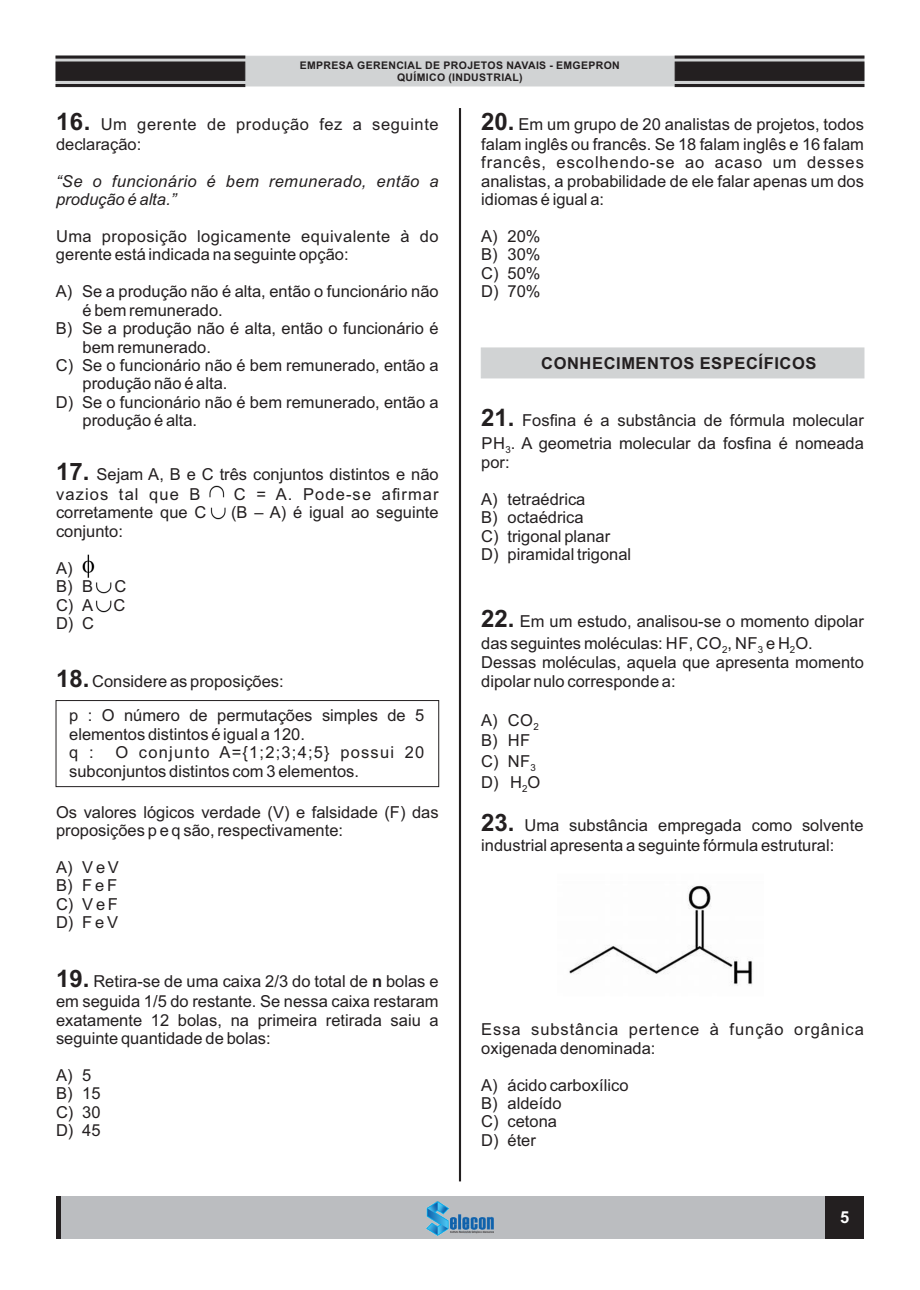
<style>
.page{position:relative;width:920px;height:1290px;background:#fff}
.page>*{position:absolute;margin:0;border:0;box-sizing:border-box;transform-origin:0 0}
.t1{font:16.5px/18.5px "Arial";color:#231f20}
.t2{font:16.5px/18.5px "Arial";letter-spacing:.03em;color:#231f20}
.t3{font:16.5px/18.5px "Arial";letter-spacing:.055em;color:#231f20}
.t4{font:italic 16.5px/18.5px "Arial";letter-spacing:.025em;color:#231f20}
.t5{font:16.5px/20px "Arial";letter-spacing:.035em;color:#231f20}
.t6{font:700 16.5px "Arial";letter-spacing:.035em;color:#231f20}
.t7{font:16.5px "Arial";letter-spacing:.07em;color:#231f20}
.t8{font:700 16.5px "Arial";color:#fff}
.t9{font:700 10.5px/11.7px "Arial";letter-spacing:.035em;color:#231f20;text-align:center}
.t10{font:9.75px "Arial";color:#231f20}
.s1{font-weight:700;font-size:24px}
.s2{font-weight:700}
</style>
<div class="page">
<hr style="left:459px;top:108px;width:2px;height:1073px;background:#231f20">
<img style="left:96px;top:582px;width:16px;height:12px">
<img style="left:96px;top:600px;width:16px;height:12px">
<img style="left:209px;top:486px;width:16px;height:12px">
<img style="left:82px;top:554px;width:13px;height:24px">
<img style="left:210px;top:507px;width:16px;height:12px">
<div style="left:56px;top:700px;width:383px;height:87px;border:1px solid #231f20"></div>
<div style="left:480px;top:347px;width:385px;height:32px;background:#d1d3d4"></div>
<img style="left:569px;top:885px;width:184px;height:101px">
<div style="left:56px;top:1196px;width:808px;height:42px;background:#bbbdc0"></div>
<img style="left:426px;top:1201px;width:68px;height:34px">
<div style="left:56px;top:1196px;width:5px;height:42px;background:#231f20"></div>
<div style="left:826px;top:1196px;width:38px;height:42px;background:#231f20"></div>
<svg style="left:55px;top:55px;width:810px;height:32px;background:#929192"></svg>
<p class="t9" style="left:300px;top:61px;width:322px">EMPRESA GERENCIAL DE PROJETOS NAVAIS - EMGEPRON<br>QUÍMICO (INDUSTRIAL)</p>
<p class="t5" style="left:56px;top:116px;width:384px"><span class="s1">16.</span> Um gerente de produção fez a seguinte declaração:</p>
<p class="t4" style="left:56px;top:173px;width:384px">“Se o funcionário é bem remunerado, então a produção é alta.”</p>
<p class="t2" style="left:56px;top:228px;width:384px">Uma proposição logicamente equivalente à do gerente está indicada na seguinte opção:</p>
<p class="t1" style="left:56px;top:284px;width:384px">A) Se a produção não é alta, então o funcionário não</p>
<p class="t1" style="left:83px;top:302px;width:142px">é bem remunerado.</p>
<p class="t1" style="left:56px;top:321px;width:384px">B) Se a produção não é alta, então o funcionário é</p>
<p class="t1" style="left:83px;top:339px;width:130px">bem remunerado.</p>
<p class="t1" style="left:56px;top:357px;width:384px">C) Se o funcionário não é bem remunerado, então a</p>
<p class="t1" style="left:83px;top:376px;width:146px">produção não é alta.</p>
<p class="t1" style="left:56px;top:394px;width:384px">D) Se o funcionário não é bem remunerado, então a</p>
<p class="t1" style="left:83px;top:413px;width:116px">produção é alta.</p>
<p class="t1" style="left:56px;top:466px;width:384px;line-height:20px"><span class="s1">17.</span> Sejam A, B e C três conjuntos distintos e não vazios tal que B</p>
<p class="t7" style="left:234px;top:488px;width:206px">C = A. Pode-se afirmar</p>
<p class="t1" style="left:56px;top:505px;width:152px">corretamente que C</p>
<p class="t1" style="left:231px;top:505px;width:209px">(B – A) é igual ao seguinte</p>
<p class="t1" style="left:56px;top:523px;width:68px">conjunto:</p>
<p class="t1" style="left:56px;top:560px;width:39px">A)<br>B) B</p>
<p class="t1" style="left:56px;top:579px;width:72px;text-align:justify;text-indent:58px">C C) A C D) C</p>
<p class="t1" style="left:56px;top:673px;width:229px"><span class="s1">18.</span> Considere as proposições:</p>
<p class="t1" style="left:69px;top:708px;width:357px">p : O número de permutações simples de 5 elementos distintos é igual a 120.<br>q :</p>
<p class="t1" style="left:69px;top:745px;width:357px;text-indent:46px">O conjunto A={1;2;3;4;5} possui 20 subconjuntos distintos com 3 elementos.</p>
<p class="t1" style="left:56px;top:804px;width:384px">Os valores lógicos verdade (V) e falsidade (F) das proposições p e q são, respectivamente:</p>
<p class="t1" style="left:56px;top:859px;width:64px;text-align:justify">A) V e V B) F e F C) V e F D) F e V</p>
<p class="t1" style="left:56px;top:973px;width:384px;line-height:20px"><span class="s1">19.</span> Retira-se de uma caixa 2/3 do total de <span class="s2">n</span> bolas e em seguida 1/5 do restante. Se nessa caixa restaram</p>
<p class="t1" style="left:56px;top:1012px;width:384px">exatamente 12 bolas, na primeira retirada saiu a seguinte quantidade de bolas:</p>
<p class="t1" style="left:56px;top:1067px;width:46px">A) 5<br>B) 15<br>C) 30<br>D) 45</p>
<p class="t1" style="left:481px;top:116px;width:384px;line-height:20px"><span class="s1">20.</span> Em um grupo de 20 analistas de projetos, todos falam inglês ou francês. Se 18 falam inglês e 16 falam</p>
<p class="t1" style="left:481px;top:155px;width:384px;text-align:justify">francês, escolhendo-se ao acaso um desses analistas, a probabilidade de ele falar apenas um dos idiomas é igual a:</p>
<p class="t1" style="left:481px;top:228px;width:61px;text-align:justify">A) 20% B) 30% C) 50% D) 70%</p>
<p class="t6" style="left:541px;top:357px;width:277px">CONHECIMENTOS ESPECÍFICOS</p>
<p class="t1" style="left:481px;top:410px;width:384px;line-height:22.8px"><span class="s1">21.</span> Fosfina é a substância de fórmula molecular<br>PH . A geometria molecular da fosfina é nomeada</p>
<p class="t10" style="left:505px;top:446px;width:7px">3</p>
<p class="t1" style="left:481px;top:454px;width:30px">por:</p>
<p class="t1" style="left:481px;top:491px;width:152px">A) tetraédrica<br>B) octaédrica<br>C) trigonal planar<br>D) piramidal trigonal</p>
<p class="t1" style="left:481px;top:611px;width:384px;line-height:22.8px"><span class="s1">22.</span> Em um estudo, analisou-se o momento dipolar das seguintes moléculas: HF, CO , NF e H O.</p>
<p class="t10" style="left:722px;top:646px;width:7px">2</p>
<p class="t10" style="left:758px;top:646px;width:7px">3</p>
<p class="t10" style="left:790px;top:646px;width:7px">2</p>
<p class="t1" style="left:481px;top:655px;width:384px">Dessas moléculas, aquela que apresenta momento dipolar nulo corresponde a:</p>
<p class="t1" style="left:481px;top:713px;width:59px;line-height:19px">A) CO<sub>2<br></sub>B) HF</p>
<p class="t1" style="left:481px;top:751px;width:61px;line-height:21.8px">C) NF<sub>3<br></sub>D) H<sub>2</sub>O</p>
<p class="t1" style="left:481px;top:817px;width:384px;line-height:20px"><span class="s1">23.</span> Uma substância empregada como solvente industrial apresenta a seguinte fórmula estrutural:</p>
<p class="t3" style="left:481px;top:1022px;width:384px">Essa substância pertence à função orgânica oxigenada denominada:</p>
<p class="t1" style="left:481px;top:1077px;width:149px">A) ácido carboxílico<br>B) aldeído<br>C) cetona<br>D) éter</p>
<p class="t8" style="left:840px;top:1211px;width:11px">5</p>
</div>
